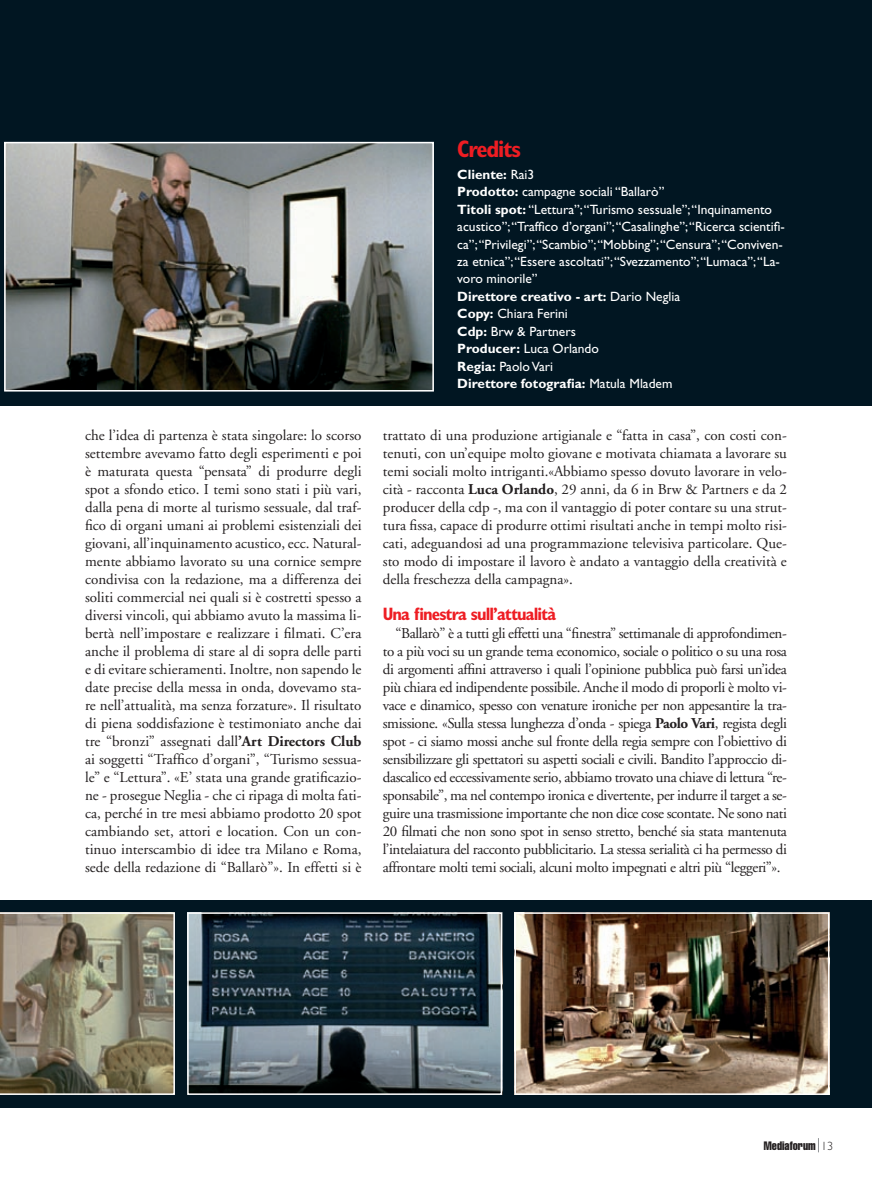
<style>
.page{position:relative;width:872px;height:1191px;background:#fff}
.page>*{position:absolute;margin:0;border:0;box-sizing:border-box;transform-origin:0 0}
.t1{font:700 condensed 24px "Gill Sans";letter-spacing:-.05em;color:#ee1d23}
.t2{font:700 condensed 18px "Gill Sans";letter-spacing:-.05em;color:#ee1d23}
.t3{font:15px/18px "Adobe Garamond";color:#231f20;text-align:justify}
.t4{font:13.5px/17.4px "Gill Sans";color:#fff}
.t5{font:extra-condensed 12px "Helvetica";color:#231f20}
.s1{font-weight:700}
.s2{font-family:"Gill Sans";font-weight:300;font-stretch:normal}
</style>
<div class="page">
<div style="left:0;top:0;width:872px;height:406px;background:#011622"></div>
<svg style="left:818px;top:1138px;width:1px;height:14px"></svg>
<img style="left:7px;top:145px;width:424px;height:243px">
<div style="left:4px;top:142px;width:430px;height:249px;border:2px solid #fff"></div>
<div style="left:0;top:900px;width:872px;height:207px;background:#011622"></div>
<img style="left:190px;top:915px;width:309px;height:177px">
<div style="left:187px;top:912px;width:315px;height:183px;border:2px solid #fff"></div>
<svg style="left:0;top:912px;width:175px;height:183px;background:#88836e"></svg>
<img style="left:517px;top:915px;width:309px;height:177px">
<div style="left:514px;top:912px;width:315px;height:183px;border:2px solid #fff"></div>
<h1 class="t1" style="left:457px;top:134px;width:65px">Credits</h1>
<p class="t4" style="left:457px;top:165px;width:329px"><span class="s1">Cliente:</span> Rai3<br><span class="s1">Prodotto:</span> campagne sociali “Ballarò”<br><span class="s1">Titoli spot:</span> “Lettura”; “Turismo sessuale”; “Inquinamento acustico”; “Traffico d’organi”; “Casalinghe”; “Ricerca scientifi&shy;ca”; “Privilegi”; “Scambio”; “Mobbing”; “Censura”; “Conviven&shy;za etnica”; “Essere ascoltati”; “Svezzamento”; “Lumaca”; “La&shy;voro minorile”<br><span class="s1">Direttore creativo - art:</span> Dario Neglia<br><span class="s1">Copy:</span> Chiara Ferini<br><span class="s1">Cdp:</span> Brw &amp; Partners<br><span class="s1">Producer:</span> Luca Orlando<br><span class="s1">Regia:</span> Paolo Vari<br><span class="s1">Direttore fotografia:</span> Matula Mladem</p>
<p class="t3" style="left:85px;top:426px;width:278px">che l’idea di partenza è stata singolare: lo scorso settembre avevamo fatto degli esperimenti e poi è maturata questa “pensata” di produrre degli spot a sfondo etico. I temi sono stati i più vari, dalla pena di morte al turismo sessuale, dal traf&shy;fico di organi umani ai problemi esistenziali dei giovani, all’inquinamento acustico, ecc. Natural&shy;mente abbiamo lavorato su una cornice sempre condivisa con la redazione, ma a differenza dei soliti commercial nei quali si è costretti spesso a diversi vincoli, qui abbiamo avuto la massima li&shy;bertà nell’impostare e realizzare i filmati. C’era anche il problema di stare al di sopra delle parti e di evitare schieramenti. Inoltre, non sapendo le date precise della messa in onda, dovevamo sta&shy;re nell’attualità, ma senza forzature». Il risultato di piena soddisfazione è testimoniato anche dai tre “bronzi” assegnati dall<span class="s1">’Art Directors Club </span>ai soggetti “Traffico d’organi”, “Turismo sessua&shy;le” e “Lettura”. «E’ stata una grande gratificazio&shy;ne - prosegue Neglia - che ci ripaga di molta fati&shy;ca, perché in tre mesi abbiamo prodotto 20 spot cambiando set, attori e location. Con un con&shy;tinuo interscambio di idee tra Milano e Roma, sede della redazione di “Ballarò”». In effetti si è</p>
<p class="t3" style="left:383px;top:426px;width:406px">trattato di una produzione artigianale e “fatta in casa”, con costi con&shy;tenuti, con un’equipe molto giovane e motivata chiamata a lavorare su temi sociali molto intriganti.«Abbiamo spesso dovuto lavorare in velo&shy;cità - racconta <span class="s1">Luca Orlando</span>, 29 anni, da 6 in Brw &amp; Partners e da 2 producer della cdp -, ma con il vantaggio di poter contare su una strut&shy;tura fissa, capace di produrre ottimi risultati anche in tempi molto risi&shy;cati, adeguandosi ad una programmazione televisiva particolare. Que&shy;sto modo di impostare il lavoro è andato a vantaggio della creatività e della freschezza della campagna».</p>
<p class="t2" style="left:383px;top:603px;width:175px">Una finestra sull’attualità</p>
<p class="t3" style="left:383px;top:624px;width:406px;text-indent:13px">“Ballarò” è a tutti gli effetti una “finestra” settimanale di approfondimen&shy;to a più voci su un grande tema economico, sociale o politico o su una rosa di argomenti affini attraverso i quali l’opinione pubblica può farsi un’idea più chiara ed indipendente possibile. Anche il modo di proporli è molto vi&shy;vace e dinamico, spesso con venature ironiche per non appesantire la tra&shy;smissione. «Sulla stessa lunghezza d’onda - spiega <span class="s1">Paolo Vari</span>, regista degli spot - ci siamo mossi anche sul fronte della regia sempre con l’obiettivo di sensibilizzare gli spettatori su aspetti sociali e civili. Bandito l’approccio di&shy;dascalico ed eccessivamente serio, abbiamo trovato una chiave di lettura “re&shy;sponsabile”, ma nel contempo ironica e divertente, per indurre il target a se&shy;guire una trasmissione importante che non dice cose scontate. Ne sono nati 20 filmati che non sono spot in senso stretto, benché sia stata mantenuta l’intelaiatura del racconto pubblicitario. La stessa serialità ci ha permesso di affrontare molti temi sociali, alcuni molto impegnati e altri più “leggeri”».</p>
<p class="t5" style="left:764px;top:1137px;width:71px">Mediaforum <span class="s2">13</span></p>
</div>
